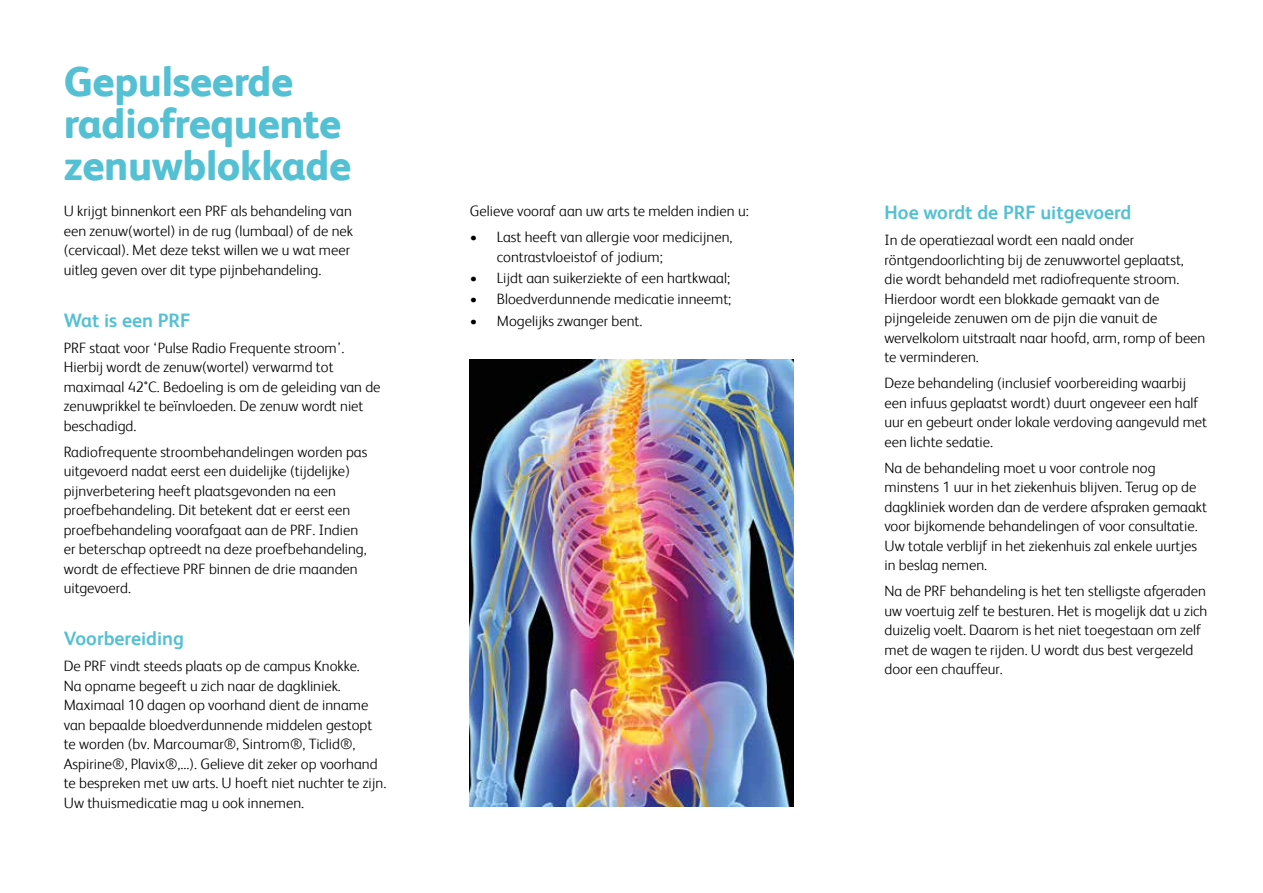
<style>
.page{position:relative;width:1263px;height:893px;background:#fff}
.page>*{position:absolute;margin:0;border:0;box-sizing:border-box;transform-origin:0 0}
.t1{font:800 42px/42px "FS Albert";letter-spacing:-.01em;color:#54c0d3}
.t2{font:700 19.5px "FS Albert";color:#54c0d3}
.t3{font:300 15px/19.5px "FS Albert";color:#000}
</style>
<div class="page">
<img style="left:470px;top:359px;width:323px;height:448px">
<h1 class="t1" style="left:64px;top:59px;width:289px">Gepulseerde radiofrequente zenuwblokkade</h1>
<p class="t3" style="left:64px;top:201px;width:291px">U krijgt binnenkort een PRF als behandeling van een zenuw(wortel) in de rug (lumbaal) of de nek (cervicaal). Met deze tekst willen we u wat meer uitleg geven over dit type pijnbehandeling.</p>
<h2 class="t2" style="left:64px;top:307px;width:128px">Wat is een PRF</h2>
<p class="t3" style="left:64px;top:337px;width:318px">PRF staat voor ‘Pulse Radio Frequente stroom’.<br>Hierbij wordt de zenuw(wortel) verwarmd tot maximaal 42°C. Bedoeling is om de geleiding van de zenuwprikkel te beïnvloeden. De zenuw wordt niet beschadigd.</p>
<p class="t3" style="left:64px;top:441px;width:305px">Radiofrequente stroombehandelingen worden pas uitgevoerd nadat eerst een duidelijke (tijdelijke) pijnverbetering heeft plaatsgevonden na een proefbehandeling. Dit betekent dat er eerst een proefbehandeling voorafgaat aan de PRF. Indien er beterschap optreedt na deze proefbehandeling, wordt de effectieve PRF binnen de drie maanden uitgevoerd.</p>
<h2 class="t2" style="left:64px;top:625px;width:122px">Voorbereiding</h2>
<p class="t3" style="left:64px;top:656px;width:324px">De PRF vindt steeds plaats op de campus Knokke.<br>Na opname begeeft u zich naar de dagkliniek.<br>Maximaal 10 dagen op voorhand dient de inname van bepaalde bloedverdunnende middelen gestopt te worden (bv. Marcoumar®, Sintrom®, Ticlid®, Aspirine®, Plavix®,...). Gelieve dit zeker op voorhand te bespreken met uw arts. U hoeft niet nuchter te zijn.<br>Uw thuismedicatie mag u ook innemen.</p>
<p class="t3" style="left:470px;top:201px;width:280px">Gelieve vooraf aan uw arts te melden indien u:</p>
<p class="t3" style="left:497px;top:226px;width:237px;text-indent:-27px">• Last heeft van allergie voor medicijnen, contrastvloeistof of jodium;</p>
<p class="t3" style="left:470px;top:267px;width:262px">• Lijdt aan suikerziekte of een hartkwaal;</p>
<p class="t3" style="left:470px;top:289px;width:263px">• Bloedverdunnende medicatie inneemt;</p>
<p class="t3" style="left:470px;top:310px;width:174px">• Mogelijks zwanger bent.</p>
<h2 class="t2" style="left:884px;top:200px;width:248px">Hoe wordt de PRF uitgevoerd</h2>
<p class="t3" style="left:884px;top:230px;width:322px">In de operatiezaal wordt een naald onder röntgendoorlichting bij de zenuwwortel geplaatst, die wordt behandeld met radiofrequente stroom.<br>Hierdoor wordt een blokkade gemaakt van de pijngeleide zenuwen om de pijn die vanuit de wervelkolom uitstraalt naar hoofd, arm, romp of been te verminderen.</p>
<p class="t3" style="left:884px;top:373px;width:324px">Deze behandeling (inclusief voorbereiding waarbij een infuus geplaatst wordt) duurt ongeveer een half uur en gebeurt onder lokale verdoving aangevuld met een lichte sedatie.</p>
<p class="t3" style="left:884px;top:457px;width:324px">Na de behandeling moet u voor controle nog minstens 1 uur in het ziekenhuis blijven. Terug op de dagkliniek worden dan de verdere afspraken gemaakt voor bijkomende behandelingen of voor consultatie.<br>Uw totale verblijf in het ziekenhuis zal enkele uurtjes in beslag nemen.</p>
<p class="t3" style="left:884px;top:580px;width:324px">Na de PRF behandeling is het ten stelligste afgeraden uw voertuig zelf te besturen. Het is mogelijk dat u zich duizelig voelt. Daarom is het niet toegestaan om zelf met de wagen te rijden. U wordt dus best vergezeld door een chauffeur.</p>
</div>
